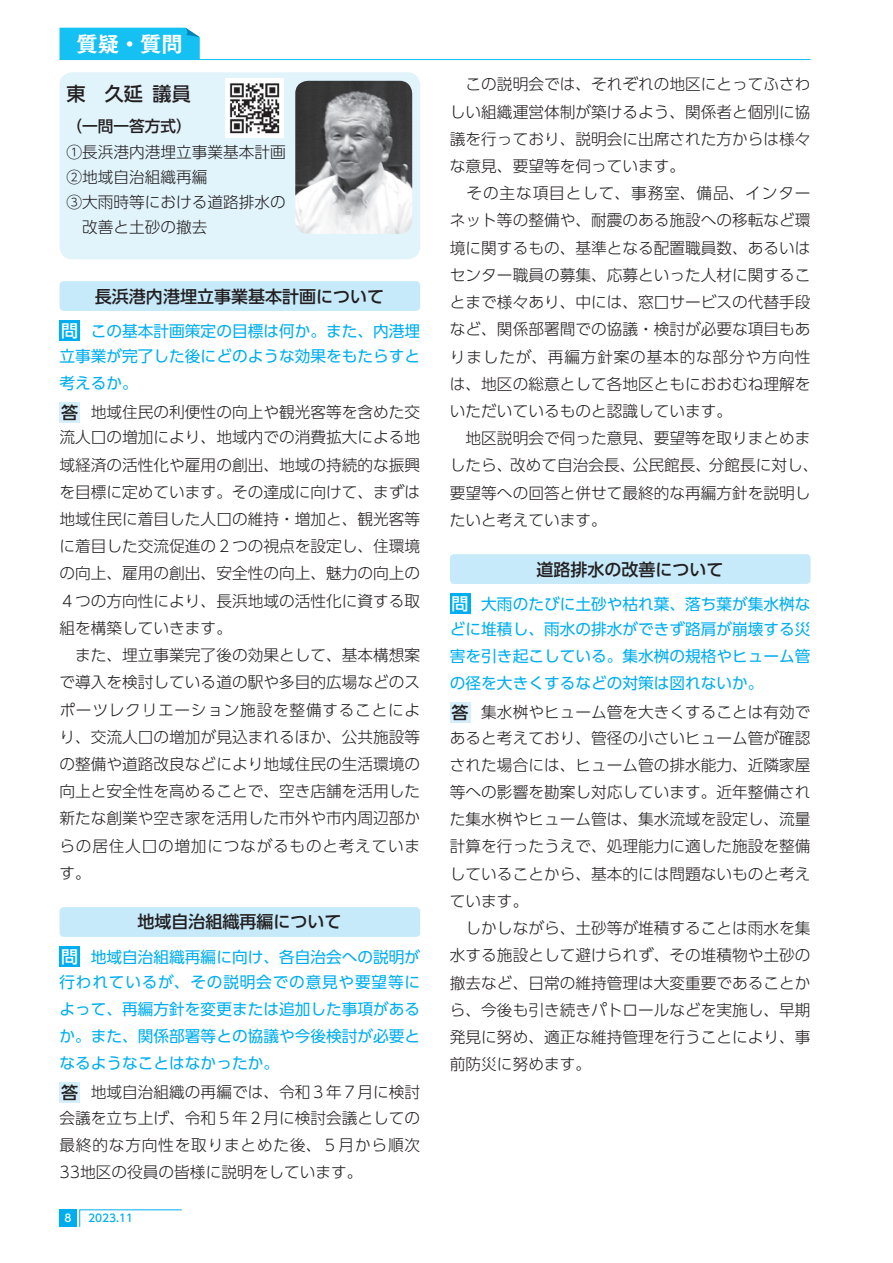
<style>
.page{position:relative;width:893px;height:1263px;background:#fff}
.page>*{position:absolute;margin:0;border:0;box-sizing:border-box;transform-origin:0 0}
.t1{font:21.3px "Tsuku Go Pro E";color:#fff}
.t2{font:500 19.2px "UD Shin Go Pro";color:#231f20}
.t3{font:500 16.95px "UD Shin Go Pro";color:#231f20}
.t4{font:300 15.75px/27.2px "UD Shin Go Pro";color:#231f20}
.t5{font:15.75px/27.2px "UD Shin Go Pro";color:#00aeef}
.t6{font:15.75px/24.9px "UD Shin Go Pro";letter-spacing:.05em;color:#00aeef}
.t7{font:300 15.75px/27.2px "UD Shin Go Pro";letter-spacing:.05em;color:#231f20}
.t8{font:500 15.75px "UD Shin Go Pro";color:#231f20}
.t9{font:500 10.65px "UD Shin Go Pro";color:#00aeef}
.t10{font:500 10.65px "UD Shin Go Pro";color:#fff}
.s1{font-weight:500;font-size:16.95px;color:#fff}
.s2{font-weight:400;color:#00aeef}
.s3{font-weight:500;font-size:16.95px}
</style>
<div class="page">
<div style="left:60px;top:1210px;width:17px;height:17px;background:#00aeef"></div>
<svg style="left:79px;top:1209px;width:103px;height:18px"></svg>
<hr style="left:60px;top:59px;width:751px;height:1px;background:#15c0f2">
<div style="left:60px;top:72px;width:360px;height:187px;background:#e1f4fc;border-radius:13px"></div>
<div style="left:60px;top:28px;width:140px;height:31px;background:#15c0f2"></div>
<img style="left:295px;top:81px;width:117px;height:153px">
<div style="left:60px;top:281px;width:360px;height:30px;background:#c6eafa;border-radius:4px"></div>
<div style="left:60px;top:321px;width:20px;height:20px;background:#00aeef"></div>
<div style="left:60px;top:402px;width:20px;height:21px;background:#d4effb"></div>
<div style="left:60px;top:907px;width:360px;height:30px;background:#c6eafa;border-radius:4px"></div>
<div style="left:60px;top:946px;width:20px;height:21px;background:#00aeef"></div>
<div style="left:60px;top:1083px;width:20px;height:20px;background:#d4effb"></div>
<div style="left:450px;top:554px;width:361px;height:30px;background:#c6eafa;border-radius:4px"></div>
<div style="left:450px;top:594px;width:20px;height:20px;background:#00aeef"></div>
<div style="left:450px;top:702px;width:20px;height:21px;background:#d4effb"></div>
<img style="left:225px;top:79px;width:59px;height:58px">
<h1 class="t1" style="left:76px;top:25px;width:108px">質疑・質問</h1>
<p class="t2" style="left:66px;top:78px;width:126px">東　久延 議員</p>
<p class="t8" style="left:66px;top:113px;width:127px">（一問一答方式）</p>
<p class="t4" style="left:66px;top:139px;width:221px;line-height:25px">①長浜港内港埋立事業基本計画<br>②地域自治組織再編<br>③大雨時等における道路排水の　改善と土砂の撤去</p>
<p class="t3" style="left:95px;top:282px;width:291px">長浜港内港埋立事業基本計画について</p>
<p class="t5" style="left:60px;top:318px;width:362px;line-height:24.9px"><span class="s1">問</span> この基本計画策定の目標は何か。また、内港埋立事業が完了した後にどのような効果をもたらすと</p>
<p class="t4" style="left:60px;top:368px;width:362px;line-height:29.1px"><span class="s2">考えるか。<br></span><span class="s3">答</span> 地域住民の利便性の向上や観光客等を含めた交</p>
<p class="t4" style="left:60px;top:423px;width:362px">流人口の増加により、地域内での消費拡大による地域経済の活性化や雇用の創出、地域の持続的な振興を目標に定めています。その達成に向けて、まずは地域住民に着目した人口の維持・増加と、観光客等に着目した交流促進の２つの視点を設定し、住環境の向上、雇用の創出、安全性の向上、魅力の向上の<br>４つの方向性により、長浜地域の活性化に資する取組を構築していきます。<br>　また、埋立事業完了後の効果として、基本構想案で導入を検討している道の駅や多目的広場などのスポーツレクリエーション施設を整備することにより、交流人口の増加が見込まれるほか、公共施設等の整備や道路改良などにより地域住民の生活環境の向上と安全性を高めることで、空き店舗を活用した新たな創業や空き家を活用した市外や市内周辺部からの居住人口の増加につながるものと考えています。</p>
<p class="t3" style="left:137px;top:908px;width:206px">地域自治組織再編について</p>
<p class="t6" style="left:60px;top:944px;width:362px"><span class="s1">問</span> 地域自治組織再編に向け、各自治会への説明が行われているが、その説明会での意見や要望等に</p>
<p class="t5" style="left:60px;top:995px;width:362px;text-align:justify">よって、再編方針を変更または追加した事項があるか。また、関係部署等との協議や今後検討が必要となるようなことはなかったか。</p>
<p class="t4" style="left:60px;top:1079px;width:362px;line-height:25.3px"><span class="s3">答</span> 地域自治組織の再編では、令和３年７月に検討会議を立ち上げ、令和５年２月に検討会議としての</p>
<p class="t7" style="left:60px;top:1131px;width:362px">最終的な方向性を取りまとめた後、５月から順次<br>33地区の役員の皆様に説明をしています。</p>
<p class="t10" style="left:65px;top:1210px;width:9px">8</p>
<p class="t9" style="left:88px;top:1210px;width:47px">2023.11</p>
<p class="t4" style="left:450px;top:70px;width:370px">　この説明会では、それぞれの地区にとってふさわしい組織運営体制が築けるよう、関係者と個別に協議を行っており、説明会に出席された方からは様々な意見、要望等を伺っています。<br>　その主な項目として、事務室、備品、インターネット等の整備や、耐震のある施設への移転など環境に関するもの、基準となる配置職員数、あるいはセンター職員の募集、応募といった人材に関することまで様々あり、中には、窓口サービスの代替手段など、関係部署間での協議・検討が必要な項目もありましたが、再編方針案の基本的な部分や方向性は、地区の総意として各地区ともにおおむね理解をいただいているものと認識しています。<br>　地区説明会で伺った意見、要望等を取りまとめましたら、改めて自治会長、公民館長、分館長に対し、要望等への回答と併せて最終的な再編方針を説明したいと考えています。</p>
<p class="t3" style="left:536px;top:555px;width:189px">道路排水の改善について</p>
<p class="t5" style="left:450px;top:591px;width:362px;line-height:24.9px"><span class="s1">問</span> 大雨のたびに土砂や枯れ葉、落ち葉が集水桝などに堆積し、雨水の排水ができず路肩が崩壊する災</p>
<p class="t5" style="left:450px;top:642px;width:362px">害を引き起こしている。集水桝の規格やヒューム管の径を大きくするなどの対策は図れないか。</p>
<p class="t4" style="left:450px;top:699px;width:362px;line-height:25.3px"><span class="s3">答</span> 集水桝やヒューム管を大きくすることは有効であると考えており、管径の小さいヒューム管が確認</p>
<p class="t4" style="left:450px;top:751px;width:362px">された場合には、ヒューム管の排水能力、近隣家屋等への影響を勘案し対応しています。近年整備された集水桝やヒューム管は、集水流域を設定し、流量計算を行ったうえで、処理能力に適した施設を整備していることから、基本的には問題ないものと考えています。<br>　しかしながら、土砂等が堆積することは雨水を集水する施設として避けられず、その堆積物や土砂の撤去など、日常の維持管理は大変重要であることから、今後も引き続きパトロールなどを実施し、早期発見に努め、適正な維持管理を行うことにより、事前防災に努めます。</p>
</div>
